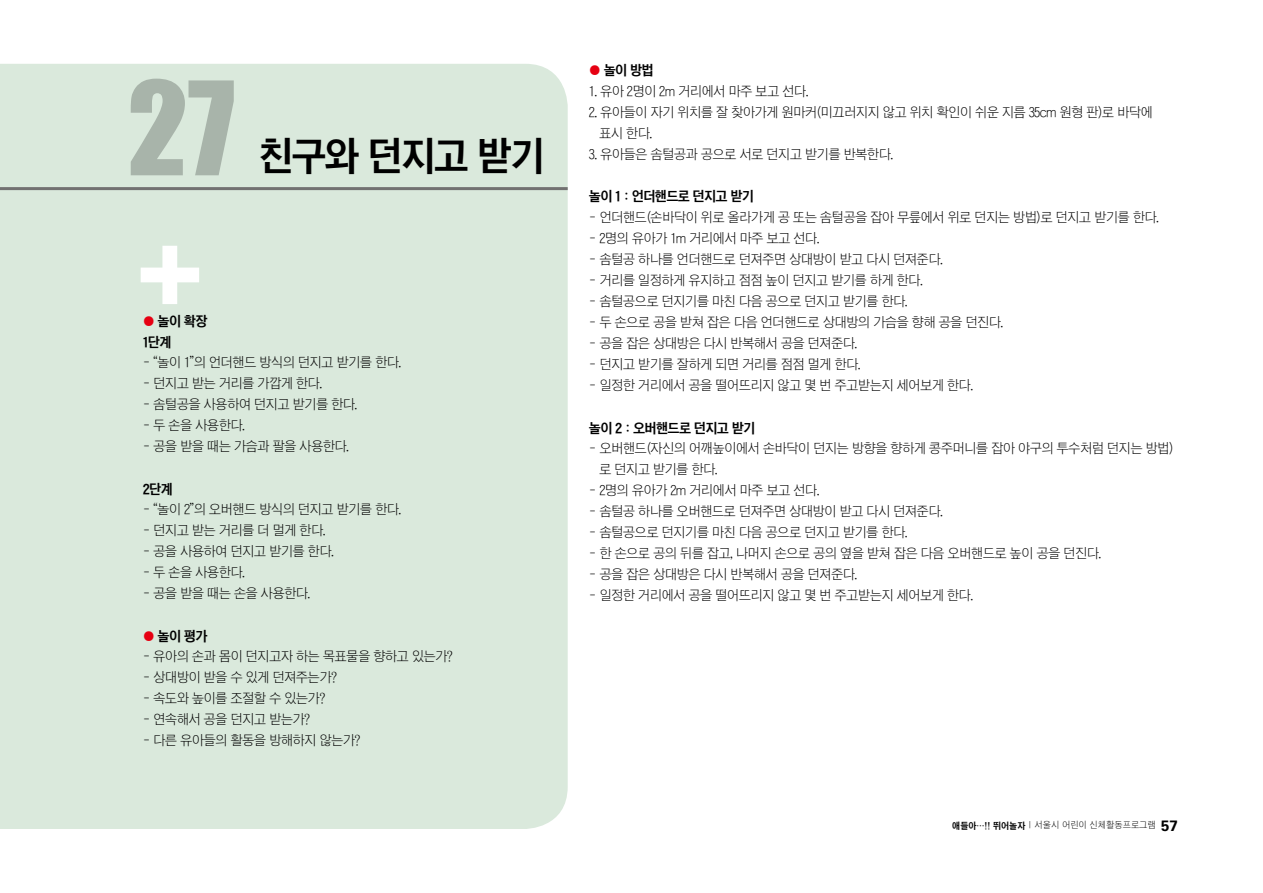
<style>
.page{position:relative;width:1263px;height:893px;background:#fff}
.page>*{position:absolute;margin:0;border:0;box-sizing:border-box;transform-origin:0 0}
.t1{font:120px "Impact";color:#a8b4aa}
.t2{font:39px "Csn Kg";letter-spacing:-.05em;color:#000}
.t3{font:13.5px/21px "Cs Sg";letter-spacing:-.05em;color:#000}
.t4{font:13.5px/21px "Csn Kg";letter-spacing:-.05em;color:#000}
.t5{font:9px "Cs Sg";color:#000}
.s1{color:#e60012}
.s2{font-family:"Csn Kg"}
.s3{font-family:"Univers LT";font-weight:700;font-size:15px}
</style>
<div class="page">
<div style="left:0;top:64px;width:568px;height:765px;background:#dae9dc"></div>
<hr style="left:0;top:187px;width:568px;height:3px;background:#727171">
<svg style="left:141px;top:246px;width:58px;height:58px"></svg>
<h1 class="t1" style="left:128px;top:35px;width:109px">27</h1>
<h2 class="t2" style="left:258px;top:136px;width:288px">친구와 던지고 받기</h2>
<p class="t4" style="left:143px;top:311px;width:66px"><span class="s1">●</span> 놀이 확장<br>1단계</p>
<p class="t3" style="left:143px;top:352px;width:260px">- “놀이 1”의 언더핸드 방식의 던지고 받기를 한다.</p>
<p class="t3" style="left:143px;top:373px;width:181px">- 던지고 받는 거리를 가깝게 한다.</p>
<p class="t3" style="left:143px;top:394px;width:216px">- 솜털공을 사용하여 던지고 받기를 한다.</p>
<p class="t3" style="left:143px;top:415px;width:104px">- 두 손을 사용한다.</p>
<p class="t3" style="left:143px;top:436px;width:208px">- 공을 받을 때는 가슴과 팔을 사용한다.</p>
<p class="t4" style="left:143px;top:479px;width:32px">2단계</p>
<p class="t3" style="left:143px;top:499px;width:260px">- “놀이 2”의 오버핸드 방식의 던지고 받기를 한다.</p>
<p class="t3" style="left:143px;top:520px;width:184px">- 던지고 받는 거리를 더 멀게 한다.</p>
<p class="t3" style="left:143px;top:541px;width:193px">- 공을 사용하여 던지고 받기를 한다.</p>
<p class="t3" style="left:143px;top:562px;width:104px">- 두 손을 사용한다.</p>
<p class="t3" style="left:143px;top:583px;width:169px">- 공을 받을 때는 손을 사용한다.</p>
<p class="t4" style="left:143px;top:626px;width:66px"><span class="s1">●</span> 놀이 평가</p>
<p class="t3" style="left:143px;top:646px;width:312px">- 유아의 손과 몸이 던지고자 하는 목표물을 향하고 있는가?</p>
<p class="t3" style="left:143px;top:667px;width:196px">- 상대방이 받을 수 있게 던져주는가?</p>
<p class="t3" style="left:143px;top:688px;width:184px">- 속도와 높이를 조절할 수 있는가?</p>
<p class="t3" style="left:143px;top:709px;width:169px">- 연속해서 공을 던지고 받는가?</p>
<p class="t3" style="left:143px;top:730px;width:219px">- 다른 유아들의 활동을 방해하지 않는가?</p>
<p class="t4" style="left:589px;top:60px;width:66px"><span class="s1">●</span> 놀이 방법</p>
<p class="t3" style="left:589px;top:80px;width:221px">1. 유아 2명이 2m 거리에서 마주 보고 선다.</p>
<p class="t3" style="left:599px;top:101px;width:555px;text-indent:-10px">2. 유아들이 자기 위치를 잘 찾아가게 원마커(미끄러지지 않고 위치 확인이 쉬운 지름 35cm 원형 판)로 바닥에 표시 한다.</p>
<p class="t3" style="left:589px;top:143px;width:306px">3. 유아들은 솜털공과 공으로 서로 던지고 받기를 반복한다.</p>
<p class="t4" style="left:589px;top:186px;width:167px">놀이 1 : 언더핸드로 던지고 받기</p>
<p class="t3" style="left:589px;top:206px;width:571px">- 언더핸드(손바닥이 위로 올라가게 공 또는 솜털공을 잡아 무릎에서 위로 던지는 방법)로 던지고 받기를 한다.</p>
<p class="t3" style="left:589px;top:227px;width:232px">- 2명의 유아가 1m 거리에서 마주 보고 선다.</p>
<p class="t3" style="left:589px;top:248px;width:355px">- 솜털공 하나를 언더핸드로 던져주면 상대방이 받고 다시 던져준다.</p>
<p class="t3" style="left:589px;top:269px;width:335px">- 거리를 일정하게 유지하고 점점 높이 던지고 받기를 하게 한다.</p>
<p class="t3" style="left:589px;top:290px;width:320px">- 솜털공으로 던지기를 마친 다음 공으로 던지고 받기를 한다.</p>
<p class="t3" style="left:589px;top:311px;width:416px">- 두 손으로 공을 받쳐 잡은 다음 언더핸드로 상대방의 가슴을 향해 공을 던진다.</p>
<p class="t3" style="left:589px;top:332px;width:270px">- 공을 잡은 상대방은 다시 반복해서 공을 던져준다.</p>
<p class="t3" style="left:589px;top:353px;width:273px">- 던지고 받기를 잘하게 되면 거리를 점점 멀게 한다.</p>
<p class="t3" style="left:589px;top:374px;width:386px">- 일정한 거리에서 공을 떨어뜨리지 않고 몇 번 주고받는지 세어보게 한다.</p>
<p class="t4" style="left:589px;top:417px;width:168px">놀이 2 : 오버핸드로 던지고 받기</p>
<p class="t3" style="left:599px;top:437px;width:576px;text-indent:-10px">- 오버핸드(자신의 어깨높이에서 손바닥이 던지는 방향을 향하게 콩주머니를 잡아 야구의 투수처럼 던지는 방법) 로 던지고 받기를 한다.</p>
<p class="t3" style="left:589px;top:479px;width:232px">- 2명의 유아가 2m 거리에서 마주 보고 선다.</p>
<p class="t3" style="left:589px;top:500px;width:355px">- 솜털공 하나를 오버핸드로 던져주면 상대방이 받고 다시 던져준다.</p>
<p class="t3" style="left:589px;top:521px;width:320px">- 솜털공으로 던지기를 마친 다음 공으로 던지고 받기를 한다.</p>
<p class="t3" style="left:589px;top:542px;width:514px">- 한 손으로 공의 뒤를 잡고, 나머지 손으로 공의 옆을 받쳐 잡은 다음 오버핸드로 높이 공을 던진다.</p>
<p class="t3" style="left:589px;top:563px;width:270px">- 공을 잡은 상대방은 다시 반복해서 공을 던져준다.</p>
<p class="t3" style="left:589px;top:584px;width:386px">- 일정한 거리에서 공을 떨어뜨리지 않고 몇 번 주고받는지 세어보게 한다.</p>
<p class="t5" style="left:952px;top:820px;width:227px"><span class="s2">애들아…!! 뛰어놀자</span> | 서울시 어린이 신체활동프로그램 <span class="s3">57</span></p>
</div>
